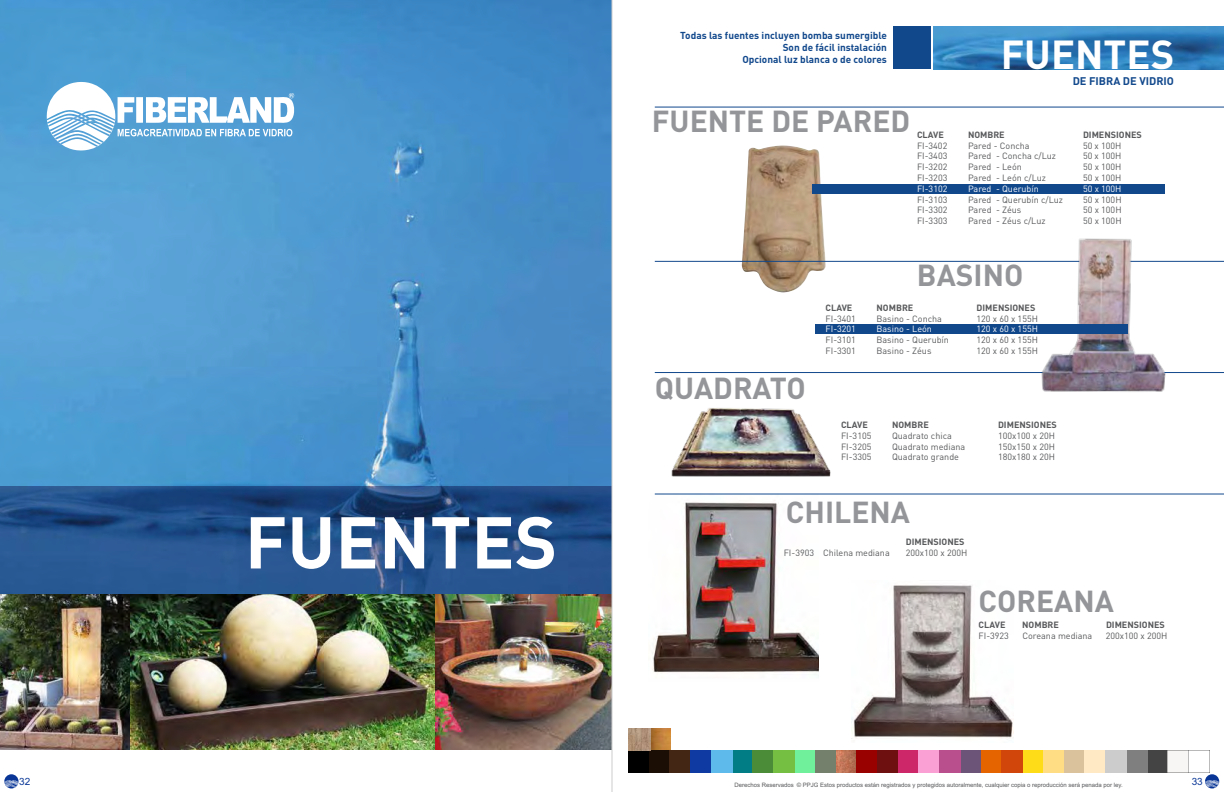
<style>
.page{position:relative;width:1224px;height:792px;background:#fff}
.page>*{position:absolute;margin:0;border:0;box-sizing:border-box;transform-origin:0 0}
.t1{font:700 72px "DIN";color:#fff}
.t2{font:700 40px "DIN";color:#fff}
.t3{font:700 30px "DIN";color:#939598}
.t4{font:700 11px "DIN";color:#11488c}
.t5{font:700 10px/12.2px "DIN";color:#11488c;text-align:right}
.t6{font:10px "Arial";color:#093696}
.t7{font:9px/10.8px "DIN";color:#58595b}
.t8{font:700 9px "DIN";color:#58595b}
.t9{font:9px "DIN";color:#fff}
.t10{font:6px "Arial";color:#58595b}
.s1{font-weight:700}
</style>
<div class="page">
<img style="left:0;top:0;width:612px;height:750px">
<svg style="left:0;top:486px;width:612px;height:108px;background:#224e87"></svg>
<hr style="left:655px;top:107px;width:569px;height:1px;background:#11488c">
<div style="left:893px;top:27px;width:38px;height:42px;background:#11488c"></div>
<svg style="left:46px;top:81px;width:249px;height:70px"></svg>
<hr style="left:612px;top:0;width:1px;height:792px;background:#ccc">
<img style="left:933px;top:26px;width:291px;height:44px">
<img style="left:742px;top:145px;width:84px;height:147px">
<div style="left:812px;top:184px;width:353px;height:9px;background:#11488c"></div>
<hr style="left:655px;top:372px;width:569px;height:1px;background:#11488c">
<hr style="left:655px;top:261px;width:569px;height:1px;background:#11488c">
<img style="left:1039px;top:238px;width:132px;height:154px">
<div style="left:816px;top:324px;width:312px;height:10px;background:#11488c"></div>
<img style="left:652px;top:494px;width:167px;height:183px">
<img style="left:851px;top:585px;width:162px;height:154px">
<hr style="left:655px;top:494px;width:569px;height:1px;background:#11488c">
<img style="left:655px;top:408px;width:191px;height:86px">
<img style="left:628px;top:729px;width:43px;height:21px">
<img style="left:628px;top:750px;width:581px;height:22px">
<svg style="left:4px;top:774px;width:15px;height:14px"></svg>
<svg style="left:4px;top:779px;width:14px;height:9px"></svg>
<div style="left:1205px;top:774px;width:14px;height:14px;background:#093696;border-radius:50%"></div>
<svg style="left:1205px;top:779px;width:14px;height:9px"></svg>
<p class="t6" style="left:19px;top:778px;width:13px">32</p>
<p class="t1" style="left:245px;top:517px;width:314px">FUENTES</p>
<p class="t5" style="left:680px;top:30px;width:208px">Todas las fuentes incluyen bomba sumergible<br>Son de fácil instalación<br>Opcional luz blanca o de colores</p>
<p class="t2" style="left:1001px;top:41px;width:175px">FUENTES</p>
<p class="t4" style="left:1073px;top:78px;width:103px">DE FIBRA DE VIDRIO</p>
<p class="t3" style="left:652px;top:111px;width:260px">FUENTE DE PARED</p>
<p class="t8" style="left:917px;top:131px;width:28px">CLAVE</p>
<p class="t8" style="left:968px;top:131px;width:38px">NOMBRE</p>
<p class="t8" style="left:1083px;top:131px;width:60px">DIMENSIONES</p>
<p class="t7" style="left:917px;top:140px;width:32px">FI-3402</p>
<p class="t7" style="left:968px;top:140px;width:63px">Pared - Concha</p>
<p class="t7" style="left:1083px;top:140px;width:40px">50 x 100H</p>
<p class="t7" style="left:917px;top:151px;width:32px">FI-3403</p>
<p class="t7" style="left:968px;top:151px;width:90px">Pared - Concha c/Luz</p>
<p class="t7" style="left:1083px;top:151px;width:40px">50 x 100H</p>
<p class="t7" style="left:917px;top:161px;width:32px">FI-3202</p>
<p class="t7" style="left:968px;top:161px;width:55px">Pared - León</p>
<p class="t7" style="left:1083px;top:161px;width:40px">50 x 100H</p>
<p class="t7" style="left:917px;top:172px;width:32px">FI-3203</p>
<p class="t7" style="left:968px;top:172px;width:80px">Pared - León c/Luz</p>
<p class="t7" style="left:1083px;top:172px;width:40px">50 x 100H</p>
<p class="t9" style="left:917px;top:183px;width:32px">FI-3102</p>
<p class="t9" style="left:968px;top:183px;width:72px">Pared - Querubín</p>
<p class="t9" style="left:1083px;top:183px;width:40px">50 x 100H</p>
<p class="t7" style="left:917px;top:194px;width:32px">FI-3103</p>
<p class="t7" style="left:968px;top:194px;width:97px">Pared - Querubín c/Luz</p>
<p class="t7" style="left:1083px;top:194px;width:40px">50 x 100H</p>
<p class="t7" style="left:917px;top:205px;width:32px">FI-3302</p>
<p class="t7" style="left:968px;top:205px;width:55px">Pared - Zéus</p>
<p class="t7" style="left:1083px;top:205px;width:40px">50 x 100H</p>
<p class="t7" style="left:917px;top:215px;width:32px">FI-3303</p>
<p class="t7" style="left:968px;top:215px;width:79px">Pared - Zéus c/Luz</p>
<p class="t7" style="left:1083px;top:215px;width:40px">50 x 100H</p>
<p class="t3" style="left:917px;top:264px;width:108px">BASINO</p>
<p class="t8" style="left:826px;top:304px;width:28px">CLAVE</p>
<p class="t8" style="left:877px;top:304px;width:38px">NOMBRE</p>
<p class="t8" style="left:977px;top:304px;width:60px">DIMENSIONES</p>
<p class="t7" style="left:826px;top:313px;width:32px">FI-3401</p>
<p class="t7" style="left:877px;top:313px;width:67px">Basino - Concha</p>
<p class="t7" style="left:977px;top:313px;width:63px">120 x 60 x 155H</p>
<p class="t3" style="left:655px;top:378px;width:153px">QUADRATO</p>
<p class="t9" style="left:826px;top:323px;width:32px">FI-3201</p>
<p class="t9" style="left:877px;top:323px;width:57px">Basino - León</p>
<p class="t9" style="left:977px;top:323px;width:63px">120 x 60 x 155H</p>
<p class="t7" style="left:826px;top:334px;width:32px">FI-3101</p>
<p class="t7" style="left:877px;top:334px;width:74px">Basino - Querubín</p>
<p class="t7" style="left:977px;top:334px;width:63px">120 x 60 x 155H</p>
<p class="t7" style="left:826px;top:345px;width:32px">FI-3301</p>
<p class="t7" style="left:877px;top:345px;width:56px">Basino - Zéus</p>
<p class="t7" style="left:977px;top:345px;width:63px">120 x 60 x 155H</p>
<p class="t8" style="left:841px;top:422px;width:28px">CLAVE</p>
<p class="t8" style="left:892px;top:422px;width:38px">NOMBRE</p>
<p class="t8" style="left:998px;top:422px;width:60px">DIMENSIONES</p>
<p class="t7" style="left:841px;top:430px;width:32px">FI-3105</p>
<p class="t7" style="left:892px;top:430px;width:61px">Quadrato chica</p>
<p class="t7" style="left:998px;top:430px;width:58px">100x100 x 20H</p>
<p class="t7" style="left:841px;top:441px;width:32px">FI-3205</p>
<p class="t7" style="left:892px;top:441px;width:75px">Quadrato mediana</p>
<p class="t7" style="left:998px;top:441px;width:58px">150x150 x 20H</p>
<p class="t7" style="left:841px;top:451px;width:32px">FI-3305</p>
<p class="t7" style="left:892px;top:451px;width:68px">Quadrato grande</p>
<p class="t7" style="left:998px;top:451px;width:58px">180x180 x 20H</p>
<p class="t3" style="left:786px;top:502px;width:126px">CHILENA</p>
<p class="t8" style="left:906px;top:538px;width:60px">DIMENSIONES</p>
<p class="t7" style="left:823px;top:547px;width:68px">Chilena mediana</p>
<p class="t7" style="left:906px;top:547px;width:63px">200x100 x 200H</p>
<p class="t3" style="left:979px;top:590px;width:137px">COREANA</p>
<p class="t8" style="left:1022px;top:622px;width:38px">NOMBRE</p>
<p class="t8" style="left:1106px;top:622px;width:60px">DIMENSIONES</p>
<p class="t7" style="left:1022px;top:630px;width:71px">Coreana mediana</p>
<p class="t7" style="left:1106px;top:630px;width:63px">200x100 x 200H</p>
<p class="t7" style="left:784px;top:547px;width:32px">FI-3903</p>
<p class="t7" style="left:979px;top:619px;width:32px"><span class="s1">CLAVE<br></span>FI-3923</p>
<p class="t10" style="left:735px;top:783px;width:390px">Derechos Reservados © PPJG Estos productos están registrados y protegidos autoralmente, cualquier copia o reproducción será penada por ley.</p>
<p class="t6" style="left:1192px;top:778px;width:13px">33</p>
</div>
